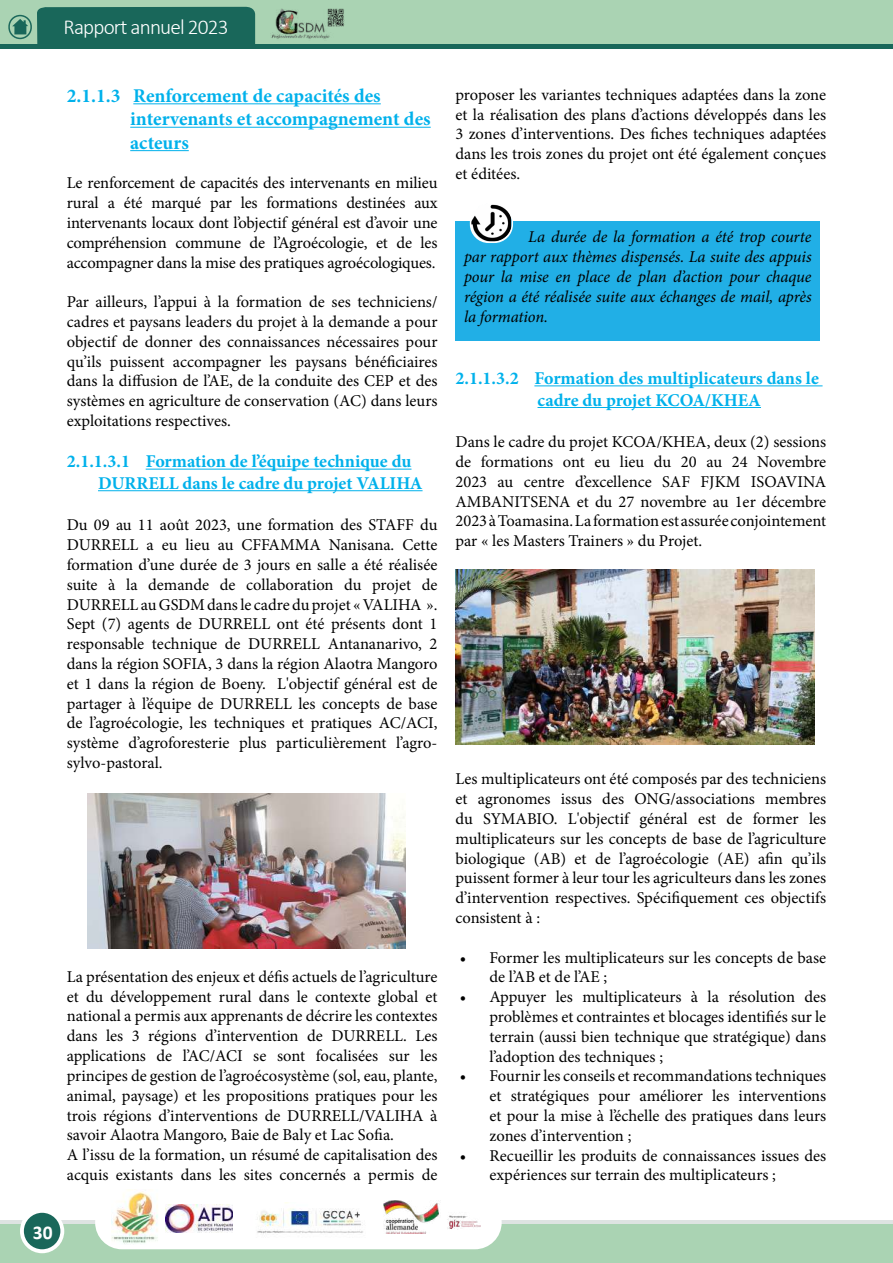
<style>
.page{position:relative;width:893px;height:1263px;background:#fff}
.page>*{position:absolute;margin:0;border:0;box-sizing:border-box;transform-origin:0 0}
.t1{font:300 21.3px "Calibri";letter-spacing:-.04em;color:#fff}
.t2{font:700 19.5px/23.4px "Minion Pro";color:#00b1eb}
.t3{font:700 19.5px "Calibri";color:#fff}
.t4{font:700 18px/21.6px "Minion Pro";color:#00b1eb}
.t5{font:16.5px/19.8px "Minion Pro";color:#000;text-align:justify}
.t6{font:italic 16.5px/19.8px "Minion Pro";letter-spacing:-.01em;color:#000;text-align:justify}
</style>
<div class="page">
<div style="left:0;top:0;width:893px;height:45px;background:#aad3b3"></div>
<div style="left:37px;top:6px;width:218px;height:38px;background:#19675a"></div>
<div style="left:0;top:44px;width:893px;height:5px;background:#19675a"></div>
<div style="left:0;top:1220px;width:893px;height:42px;background:#dee3e2"></div>
<div style="left:0;top:1224px;width:893px;height:39px;background:#aad3b3"></div>
<div style="left:95px;top:1196px;width:407px;height:53px;background:#fff;border-radius:27px"></div>
<svg style="left:20px;top:1209px;width:44px;height:44px"></svg>
<div style="left:24px;top:1213px;width:36px;height:36px;background:#19675a;border-radius:50%"></div>
<img style="left:166px;top:1204px;width:67px;height:28px">
<img style="left:112px;top:1189px;width:46px;height:55px">
<img style="left:257px;top:1208px;width:106px;height:26px">
<img style="left:383px;top:1201px;width:98px;height:33px">
<img style="left:271px;top:8px;width:74px;height:31px">
<div style="left:8px;top:15px;width:24px;height:24px;border:2px solid #1b685b;border-radius:11px"></div>
<svg style="left:12px;top:19px;width:16px;height:15px"></svg>
<hr style="left:133px;top:103px;width:248px;height:1px;background:#00b1eb">
<hr style="left:130px;top:127px;width:301px;height:1px;background:#00b1eb">
<hr style="left:130px;top:150px;width:59px;height:1px;background:#00b1eb">
<hr style="left:146px;top:469px;width:265px;height:1px;background:#00b1eb">
<hr style="left:98px;top:490px;width:325px;height:1px;background:#00b1eb">
<img style="left:87px;top:793px;width:318px;height:156px">
<hr style="left:534px;top:385px;width:289px;height:1px;background:#00b1eb">
<hr style="left:537px;top:407px;width:224px;height:1px;background:#00b1eb">
<div style="left:455px;top:222px;width:365px;height:119px;background:#21afe6"></div>
<img style="left:455px;top:569px;width:359px;height:176px">
<img style="left:471px;top:206px;width:40px;height:36px">
<div style="left:470px;top:203px;width:43px;height:40px;border:2px solid #fff;border-radius:18px"></div>
<p class="t1" style="left:64px;top:14px;width:167px">Rapport annuel 2023</p>
<p class="t1" style="left:218px;top:13px;width:12px">0</p>
<p class="t2" style="left:130px;top:84px;width:302px;text-indent:-63px">2.1.1.3 Renforcement de capacités des intervenants et accompagnement des acteurs</p>
<p class="t5" style="left:67px;top:173px;width:372px">Le renforcement de capacités des intervenants en milieu rural a été marqué par les formations destinées aux intervenants locaux dont l’objectif général est d’avoir une compréhension commune de l’Agroécologie, et de les accompagner dans la mise des pratiques agroécologiques.</p>
<p class="t5" style="left:67px;top:292px;width:372px">Par ailleurs, l’appui à la formation de ses techniciens/ cadres et paysans leaders du projet à la demande a pour objectif de donner des connaissances nécessaires pour qu’ils puissent accompagner les paysans bénéficiaires dans la diffusion de l’AE, de la conduite des CEP et des systèmes en agriculture de conservation (AC) dans leurs exploitations respectives.</p>
<p class="t4" style="left:98px;top:450px;width:326px;text-indent:-31px">2.1.1.3.1 Formation de l’équipe technique du<br>DURRELL dans le cadre du projet VALIHA</p>
<p class="t5" style="left:67px;top:515px;width:372px">Du 09 au 11 août 2023, une formation des STAFF du DURRELL a eu lieu au CFFAMMA Nanisana. Cette formation d’une durée de 3 jours en salle a été réalisée suite à la demande de collaboration du projet de DURRELL au GSDM dans le cadre du projet « VALIHA ».<br>Sept (7) agents de DURRELL ont été présents dont 1 responsable technique de DURRELL Antananarivo, 2 dans la région SOFIA, 3 dans la région Alaotra Mangoro et 1 dans la région de Boeny. L'objectif général est de partager à l’équipe de DURRELL les concepts de base de l’agroécologie, les techniques et pratiques AC/ACI, système d’agroforesterie plus particulièrement l’agro&shy;sylvo-pastoral.</p>
<p class="t5" style="left:67px;top:967px;width:372px;text-align:left">La présentation des enjeux et défis actuels de l’agriculture et du développement rural dans le contexte global et national a permis aux apprenants de décrire les contextes dans les 3 régions d’intervention de DURRELL. Les applications de l’AC/ACI se sont focalisées sur les principes de gestion de l’agroécosystème (sol, eau, plante, animal, paysage) et les propositions pratiques pour les trois régions d’interventions de DURRELL/VALIHA à savoir Alaotra Mangoro, Baie de Baly et Lac Sofia.<br>A l’issu de la formation, un résumé de capitalisation des acquis existants dans les sites concernés a permis de</p>
<p class="t3" style="left:33px;top:1218px;width:21px">30</p>
<p class="t5" style="left:455px;top:85px;width:372px">proposer les variantes techniques adaptées dans la zone et la réalisation des plans d’actions développés dans les 3 zones d’interventions. Des fiches techniques adaptées dans les trois zones du projet ont été également conçues et éditées.</p>
<p class="t6" style="left:464px;top:227px;width:349px;text-indent:64px">La durée de la formation a été trop courte par rapport aux thèmes dispensés. La suite des appuis pour la mise en place de plan d’action pour chaque région a été réalisée suite aux échanges de mail, après la formation.</p>
<p class="t4" style="left:537px;top:367px;width:283px;text-indent:-82px">2.1.1.3.2 Formation des multiplicateurs dans le cadre du projet KCOA/KHEA</p>
<p class="t5" style="left:455px;top:432px;width:372px">Dans le cadre du projet KCOA/KHEA, deux (2) sessions de formations ont eu lieu du 20 au 24 Novembre 2023 au centre d’excellence SAF FJKM ISOAVINA AMBANITSENA et du 27 novembre au 1er décembre 2023 à Toamasina. La formation est assurée conjointement par « les Masters Trainers » du Projet.</p>
<p class="t5" style="left:455px;top:769px;width:372px">Les multiplicateurs ont été composés par des techniciens et agronomes issus des ONG/associations membres du SYMABIO. L'objectif général est de former les multiplicateurs sur les concepts de base de l’agriculture biologique (AB) et de l’agroécologie (AE) afin qu’ils puissent former à leur tour les agriculteurs dans les zones d’intervention respectives. Spécifiquement ces objectifs consistent à :</p>
<p class="t5" style="left:489px;top:947px;width:338px;text-indent:-30px">• Former les multiplicateurs sur les concepts de base de l’AB et de l’AE ;</p>
<p class="t5" style="left:489px;top:987px;width:338px;text-indent:-30px">• Appuyer les multiplicateurs à la résolution des problèmes et contraintes et blocages identifiés sur le terrain (aussi bien technique que stratégique) dans l’adoption des techniques ;</p>
<p class="t5" style="left:489px;top:1066px;width:338px;text-indent:-30px">• Fournir les conseils et recommandations techniques et stratégiques pour améliorer les interventions et pour la mise à l’échelle des pratiques dans leurs zones d’intervention ;</p>
<p class="t5" style="left:489px;top:1145px;width:338px;text-indent:-30px">• Recueillir les produits de connaissances issues des expériences sur terrain des multiplicateurs ;</p>
</div>
